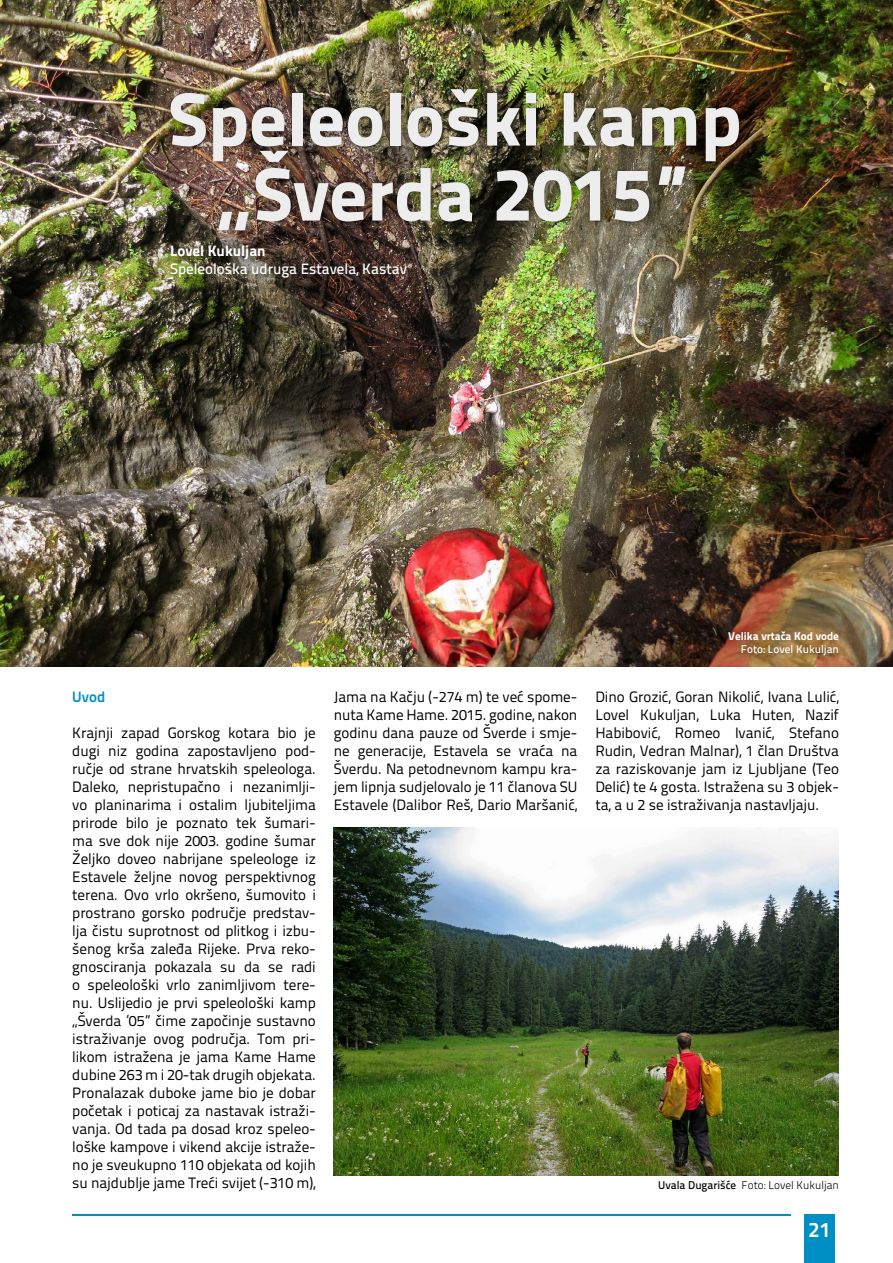
<style>
.page{position:relative;width:893px;height:1263px;background:#fff}
.page>*{position:absolute;margin:0;border:0;box-sizing:border-box;transform-origin:0 0}
.t1{font:75px/75px "Titillium Text 22 L 999 wt";color:#ededee;text-align:center}
.t2{font:21px "Titillium Maps 29 L 800 wt";color:#fff}
.t3{font:15px/18px "Titillium Text 22 L 400 wt";letter-spacing:-.005em;color:#000;text-align:justify}
.t4{font:15px "Titillium Text 22 L 600 wt";color:#fff}
.t5{font:15px "Titillium Text 22 L 999 wt";color:#fff}
.t6{font:15px "Titillium Text 22 L 800 wt";color:#008fc5}
.t7{font:11.25px "Titillium Text 22 L 250 wt";color:#000}
.t8{font:11.25px "Titillium Text 22 L 999 wt";color:#fff}
.t9{font:11.25px "Titillium Text 22 L 600 wt";color:#fff}
.s1{font-family:"Titillium Text 22 L 600 wt"}
</style>
<div class="page">
<div style="left:804px;top:1214px;width:31px;height:49px;background:#008fc5"></div>
<hr style="left:72px;top:1214px;width:719px;height:1px;background:#008fc5">
<img style="left:0;top:0;width:893px;height:666px">
<div style="left:162px;top:81px;width:585px;height:157px;background:#000;opacity:.52"></div>
<div style="left:163px;top:238px;width:251px;height:47px;background:#000;opacity:.52"></div>
<img style="left:334px;top:827px;width:505px;height:349px">
<div style="left:721px;top:624px;width:125px;height:39px;background:#000;opacity:.52"></div>
<h1 class="t1" style="left:168px;top:77px;width:575px">Speleološki kamp „Šverda 2015”</h1>
<p class="t5" style="left:170px;top:239px;width:97px">Lovel Kukuljan</p>
<p class="t4" style="left:170px;top:258px;width:238px">Speleološka udruga Estavela, Kastav</p>
<p class="t6" style="left:72px;top:685px;width:34px">Uvod</p>
<p class="t3" style="left:72px;top:723px;width:245px">Krajnji zapad Gorskog kotara bio je dugi niz godina zapostavljeno pod&shy;ručje od strane hrvatskih speleologa.<br>Daleko, nepristupačno i nezanimlji&shy;vo planinarima i ostalim ljubiteljima prirode bilo je poznato tek šumari&shy;ma sve dok nije 2003. godine šumar Željko doveo nabrijane speleologe iz Estavele željne novog perspektivnog terena. Ovo vrlo okršeno, šumovito i prostrano gorsko područje predstav&shy;lja čistu suprotnost od plitkog i izbu&shy;šenog krša zaleđa Rijeke. Prva reko&shy;gnosciranja pokazala su da se radi o speleološki vrlo zanimljivom tere&shy;nu. Uslijedio je prvi speleološki kamp „Šverda ’05” čime započinje sustavno istraživanje ovog područja. Tom pri&shy;likom istražena je jama Kame Hame dubine 263 m i 20-tak drugih objekata.<br>Pronalazak duboke jame bio je dobar početak i poticaj za nastavak istraži&shy;vanja. Od tada pa dosad kroz speleo&shy;loške kampove i vikend akcije istraže&shy;no je sveukupno 110 objekata od kojih su najdublje jame Treći svijet (-310 m),</p>
<p class="t8" style="left:728px;top:627px;width:112px">Velika vrtača Kod vode</p>
<p class="t9" style="left:741px;top:641px;width:100px">Foto: Lovel Kukuljan</p>
<p class="t3" style="left:334px;top:687px;width:245px">Jama na Kačju (-274 m) te već spome&shy;nuta Kame Hame. 2015. godine, nakon godinu dana pauze od Šverde i smje&shy;ne generacije, Estavela se vraća na Šverdu. Na petodnevnom kampu kra&shy;jem lipnja sudjelovalo je 11 članova SU Estavele (Dalibor Reš, Dario Maršanić,</p>
<p class="t3" style="left:595px;top:687px;width:245px">Dino Grozić, Goran Nikolić, Ivana Lulić, Lovel Kukuljan, Luka Huten, Nazif Habibović, Romeo Ivanić, Stefano Rudin, Vedran Malnar), 1 član Društva za raziskovanje jam iz Ljubljane (Teo Delić) te 4 gosta. Istražena su 3 objek&shy;ta, a u 2 se istraživanja nastavljaju.</p>
<p class="t7" style="left:658px;top:1176px;width:182px"><span class="s1">Uvala Dugarišće</span> Foto: Lovel Kukuljan</p>
<h2 class="t2" style="left:809px;top:1213px;width:24px">21</h2>
</div>
